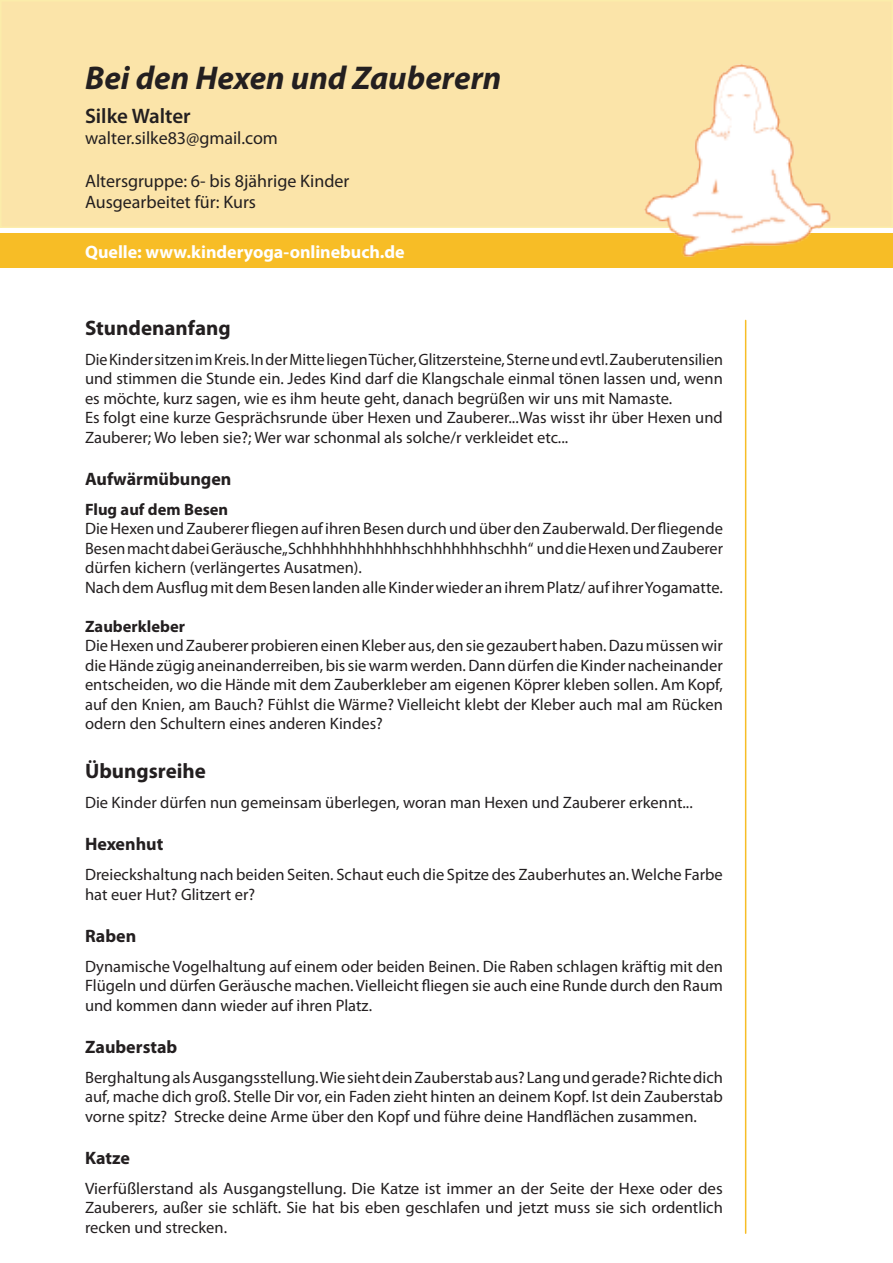
<style>
.page{position:relative;width:893px;height:1263px;background:#fff}
.page>*{position:absolute;margin:0;border:0;box-sizing:border-box;transform-origin:0 0}
.t1{font:italic 700 33px "Myriad Pro";color:#231f20}
.t2{font:700 21px "Myriad Pro";color:#231f20}
.t3{font:600 21px "Myriad Pro";color:#231f20}
.t4{font:18px/21px "Myriad Pro";color:#231f20}
.t5{font:700 18px "Myriad Pro";color:#231f20}
.t6{font:700 18px "Myriad Pro";letter-spacing:-.005em;color:#fff}
.t7{font:16.5px/19.5px "Myriad Pro";color:#231f20;text-align:justify}
.t8{font:700 16.5px "Myriad Pro";color:#231f20}
</style>
<div class="page">
<hr style="left:745px;top:320px;width:1px;height:913px;background:#f7bd26">
<div style="left:0;top:0;width:893px;height:228px;background:#fbe4a9"></div>
<div style="left:0;top:234px;width:893px;height:34px;background:#f7bd26"></div>
<img style="left:636px;top:64px;width:203px;height:193px">
<h1 class="t1" style="left:85px;top:56px;width:418px">Bei den Hexen und Zauberern</h1>
<p class="t3" style="left:85px;top:103px;width:107px">Silke Walter</p>
<p class="t4" style="left:85px;top:127px;width:194px">walter.silke83@gmail.com</p>
<p class="t4" style="left:85px;top:170px;width:266px">Altersgruppe: 6- bis 8jährige Kinder<br>Ausgearbeitet für: Kurs</p>
<p class="t6" style="left:85px;top:240px;width:321px">Quelle: www.kinderyoga-onlinebuch.de</p>
<p class="t2" style="left:85px;top:314px;width:147px">Stundenanfang</p>
<p class="t7" style="left:85px;top:349px;width:639px;text-align:left">Die Kinder sitzen im Kreis. In der Mitte liegen Tücher, Glitzersteine, Sterne und evtl. Zauberutensilien und stimmen die Stunde ein. Jedes Kind darf die Klangschale einmal tönen lassen und, wenn es möchte, kurz sagen, wie es ihm heute geht, danach begrüßen wir uns mit Namaste.<br>Es folgt eine kurze Gesprächsrunde über Hexen und Zauberer...Was wisst ihr über Hexen und Zauberer; Wo leben sie?; Wer war schonmal als solche/r verkleidet etc...</p>
<p class="t5" style="left:85px;top:467px;width:148px">Aufwärmübungen</p>
<p class="t8" style="left:85px;top:498px;width:145px">Flug auf dem Besen</p>
<p class="t7" style="left:85px;top:519px;width:639px;text-align:left">Die Hexen und Zauberer fliegen auf ihren Besen durch und über den Zauberwald. Der fliegende Besen macht dabei Geräusche „Schhhhhhhhhhhhschhhhhhhschhh“ und die Hexen und Zauberer dürfen kichern (verlängertes Ausatmen).<br>Nach dem Ausflug mit dem Besen landen alle Kinder wieder an ihrem Platz/ auf ihrer Yogamatte.</p>
<p class="t8" style="left:85px;top:615px;width:102px">Zauberkleber</p>
<p class="t7" style="left:85px;top:636px;width:639px">Die Hexen und Zauberer probieren einen Kleber aus, den sie gezaubert haben. Dazu müssen wir die Hände zügig aneinanderreiben, bis sie warm werden. Dann dürfen die Kinder nacheinander entscheiden, wo die Hände mit dem Zauberkleber am eigenen Köprer kleben sollen. Am Kopf, auf den Knien, am Bauch? Fühlst die Wärme? Vielleicht klebt der Kleber auch mal am Rücken odern den Schultern eines anderen Kindes?</p>
<p class="t2" style="left:85px;top:757px;width:122px">Übungsreihe</p>
<p class="t7" style="left:85px;top:792px;width:609px">Die Kinder dürfen nun gemeinsam überlegen, woran man Hexen und Zauberer erkennt...</p>
<p class="t5" style="left:85px;top:832px;width:80px">Hexenhut</p>
<p class="t7" style="left:85px;top:864px;width:639px">Dreieckshaltung nach beiden Seiten. Schaut euch die Spitze des Zauberhutes an. Welche Farbe hat euer Hut? Glitzert er?</p>
<p class="t5" style="left:85px;top:924px;width:53px">Raben</p>
<p class="t7" style="left:85px;top:956px;width:639px">Dynamische Vogelhaltung auf einem oder beiden Beinen. Die Raben schlagen kräftig mit den Flügeln und dürfen Geräusche machen. Vielleicht fliegen sie auch eine Runde durch den Raum und kommen dann wieder auf ihren Platz.</p>
<p class="t5" style="left:85px;top:1035px;width:94px">Zauberstab</p>
<p class="t7" style="left:85px;top:1067px;width:639px">Berghaltung als Ausgangsstellung. Wie sieht dein Zauberstab aus? Lang und gerade? Richte dich auf, mache dich groß. Stelle Dir vor, ein Faden zieht hinten an deinem Kopf. Ist dein Zauberstab vorne spitz? Strecke deine Arme über den Kopf und führe deine Handflächen zusammen.</p>
<p class="t5" style="left:85px;top:1146px;width:46px">Katze</p>
<p class="t7" style="left:85px;top:1178px;width:639px">Vierfüßlerstand als Ausgangstellung. Die Katze ist immer an der Seite der Hexe oder des Zauberers, außer sie schläft. Sie hat bis eben geschlafen und jetzt muss sie sich ordentlich recken und strecken.</p>
</div>
